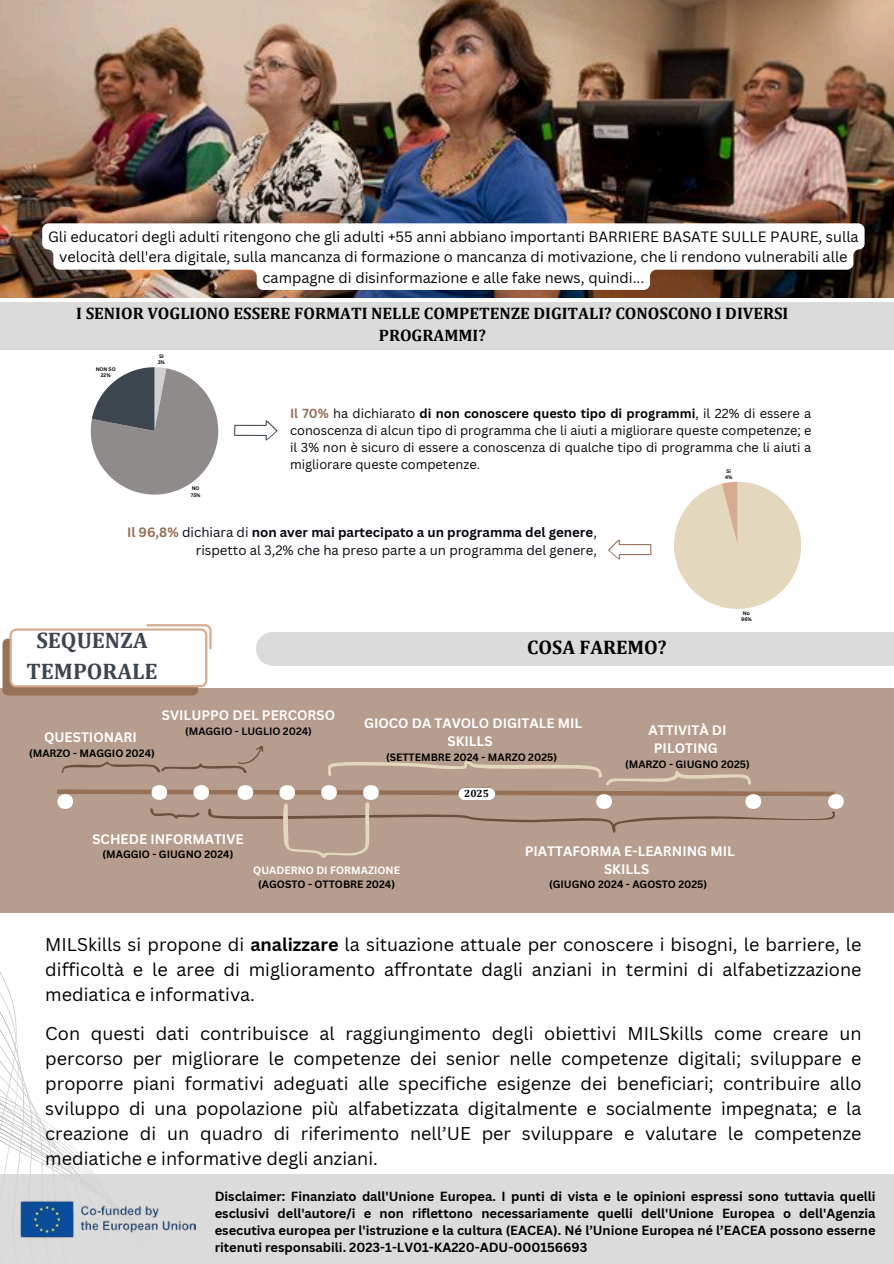
<style>
.page{position:relative;width:894px;height:1264px;background:#fff}
.page>*{position:absolute;margin:0;border:0;box-sizing:border-box;transform-origin:0 0}
.t1{font:700 90px "Canva Sans";color:#fff}
.t2{font:700 22.5px/31.5px "Cambria";color:#3d454e;text-align:center}
.t3{font:700 19.65px "Cambria";color:#000}
.t4{font:18px/25px "Canva Sans";color:#000;text-align:justify}
.t5{font:700 16.65px/22.5px "Cambria";color:#000;text-align:center}
.t6{font:14.55px/20.2px "Canva Sans";color:#000;text-align:center}
.t7{font:700 13.35px/18.1px "Canva Sans";color:#fff;text-align:center}
.t8{font:13.2px/17.5px "Canva Sans";color:#060610;text-align:right}
.t9{font:700 12.9px/17.2px "Canva Sans";color:#000;text-align:justify}
.t10{font:12.75px/17px "Canva Sans";color:#000;text-align:justify}
.t11{font:700 10.5px "Cambria";color:#000}
.t12{font:700 10.35px "Canva Sans";color:#000}
.t13{font:700 10.35px/13.8px "Canva Sans";color:#fff;text-align:center}
.t14{font:700 10.35px "Canva Sans";color:#060610}
.t15{font:700 5.1px/6.4px "Canva Sans";color:#000}
.t16{font:700 4.95px/6.4px "Canva Sans";color:#000;text-align:center}
.s1{font-weight:700;color:#967057}
.s2{font-weight:700}
.s3{color:#000}
</style>
<div class="page">
<div style="left:0;top:688px;width:893px;height:225px;background:#b79d8d"></div>
<svg style="left:0;top:972px;width:94px;height:202px"></svg>
<div style="left:0;top:1174px;width:893px;height:89px;background:#dcdbdb"></div>
<img style="left:20px;top:1199px;width:175px;height:40px">
<div style="left:0;top:302px;width:893px;height:48px;background:#dcdbdb"></div>
<svg style="left:91px;top:367px;width:127px;height:127px"></svg>
<svg style="left:674px;top:482px;width:127px;height:127px"></svg>
<svg style="left:234px;top:420px;width:43px;height:20px"></svg>
<svg style="left:608px;top:539px;width:43px;height:20px"></svg>
<div style="left:256px;top:632px;width:637px;height:34px;background:#dcdbdb"></div>
<div style="left:3px;top:638px;width:195px;height:57px;background:#967057;border-radius:5px"></div>
<svg style="left:10px;top:624px;width:201px;height:63px"></svg>
<img style="left:0;top:0;width:893px;height:297px">
<svg style="left:57px;top:745px;width:778px;height:112px"></svg>
<svg style="left:42px;top:223px;width:822px;height:67px"></svg>
<p class="t6" style="left:48px;top:226px;width:812px">Gli educatori degli adulti ritengono che gli adulti +55 anni abbiano importanti BARRIERE BASATE SULLE PAURE, sulla velocità dell'era digitale, sulla mancanza di formazione o mancanza di motivazione, che li rendono vulnerabili alle campagne di disinformazione e alle fake news, quindi...</p>
<p class="t5" style="left:76px;top:301px;width:713px">I SENIOR VOGLIONO ESSERE FORMATI NELLE COMPETENZE DIGITALI? CONOSCONO I DIVERSI<br>PROGRAMMI?</p>
<p class="t15" style="left:96px;top:365px;width:21px;text-align:center">NON SO<br>22%</p>
<p class="t15" style="left:158px;top:353px;width:9px">SI<br>3%</p>
<p class="t15" style="left:191px;top:485px;width:11px">NO<br>75%</p>
<p class="t10" style="left:290px;top:404px;width:522px"><span class="s1">Il 70%</span> ha dichiarato <span class="s2">di non conoscere questo tipo di programmi</span>, il 22% di essere a conoscenza di alcun tipo di programma che li aiuti a migliorare queste competenze; e il 3% non è sicuro di essere a conoscenza di qualche tipo di programma che li aiuti a migliorare queste competenze.</p>
<p class="t16" style="left:724px;top:467px;width:9px;text-align:left">Si<br>4%</p>
<p class="t8" style="left:127px;top:523px;width:471px"><span class="s1">Il 96,8%</span> dichiara di <span class="s2">non aver mai partecipato a un programma del genere</span>, rispetto al 3,2% che ha preso parte a un programma del genere,</p>
<p class="t16" style="left:741px;top:610px;width:12px">No<br>96%</p>
<p class="t2" style="left:26px;top:624px;width:133px">SEQUENZA<br>TEMPORALE</p>
<p class="t3" style="left:527px;top:635px;width:141px">COSA FAREMO?</p>
<p class="t7" style="left:162px;top:706px;width:175px">SVILUPPO DEL PERCORSO</p>
<p class="t14" style="left:185px;top:724px;width:128px">(MAGGIO - LUGLIO 2024)</p>
<p class="t7" style="left:364px;top:713px;width:220px">GIOCO DA TAVOLO DIGITALE MIL<br>SKILLS</p>
<p class="t12" style="left:386px;top:750px;width:172px">(SETTEMBRE 2024 - MARZO 2025)</p>
<p class="t11" style="left:464px;top:787px;width:26px">2025</p>
<p class="t7" style="left:44px;top:727px;width:94px">QUESTIONARI</p>
<p class="t12" style="left:29px;top:745px;width:127px">(MARZO - MAGGIO 2024)</p>
<p class="t1" style="left:147px;top:703px;width:238px">......</p>
<h6 class="t1" style="left:53px;top:712px;width:26px">.</h6>
<p class="t7" style="left:648px;top:721px;width:79px">ATTIVITÀ DI<br>PILOTING</p>
<p class="t12" style="left:625px;top:757px;width:126px">(MARZO - GIUGNO 2025)</p>
<h5 class="t1" style="left:591px;top:712px;width:26px">.</h5>
<h2 class="t1" style="left:740px;top:712px;width:26px">.</h2>
<h4 class="t1" style="left:823px;top:712px;width:26px">.</h4>
<p class="t7" style="left:92px;top:829px;width:153px">SCHEDE INFORMATIVE</p>
<h5 class="t12" style="left:103px;top:847px;width:132px">(MAGGIO - GIUGNO 2024)</h5>
<p class="t13" style="left:253px;top:863px;width:148px">QUADERNO DI FORMAZIONE <span class="s3">(AGOSTO - OTTOBRE 2024)</span></p>
<p class="t7" style="left:524px;top:841px;width:211px">PIATTAFORMA E-LEARNING MIL<br>SKILLS</p>
<p class="t12" style="left:549px;top:877px;width:160px">(GIUGNO 2024 - AGOSTO 2025)</p>
<p class="t4" style="left:45px;top:931px;width:817px">MILSkills si propone di <span class="s2">analizzare</span> la situazione attuale per conoscere i bisogni, le barriere, le difficoltà e le aree di miglioramento affrontate dagli anziani in termini di alfabetizzazione mediatica e informativa.</p>
<h5 class="t4" style="left:45px;top:1020px;width:817px">Con questi dati contribuisce al raggiungimento degli obiettivi MILSkills come creare un percorso per migliorare le competenze dei senior nelle competenze digitali; sviluppare e proporre piani formativi adeguati alle specifiche esigenze dei beneficiari; contribuire allo sviluppo di una popolazione più alfabetizzata digitalmente e socialmente impegnata; e la creazione di un quadro di riferimento nell’UE per sviluppare e valutare le competenze mediatiche e informative degli anziani.</h5>
<h5 class="t9" style="left:215px;top:1186px;width:662px">Disclaimer: Finanziato dall'Unione Europea. I punti di vista e le opinioni espressi sono tuttavia quelli esclusivi dell'autore/i e non riflettono necessariamente quelli dell'Unione Europea o dell'Agenzia esecutiva europea per l'istruzione e la cultura (EACEA). Né l’Unione Europea né l’EACEA possono esserne ritenuti responsabili. 2023-1-LV01-KA220-ADU-000156693</h5>
</div>
